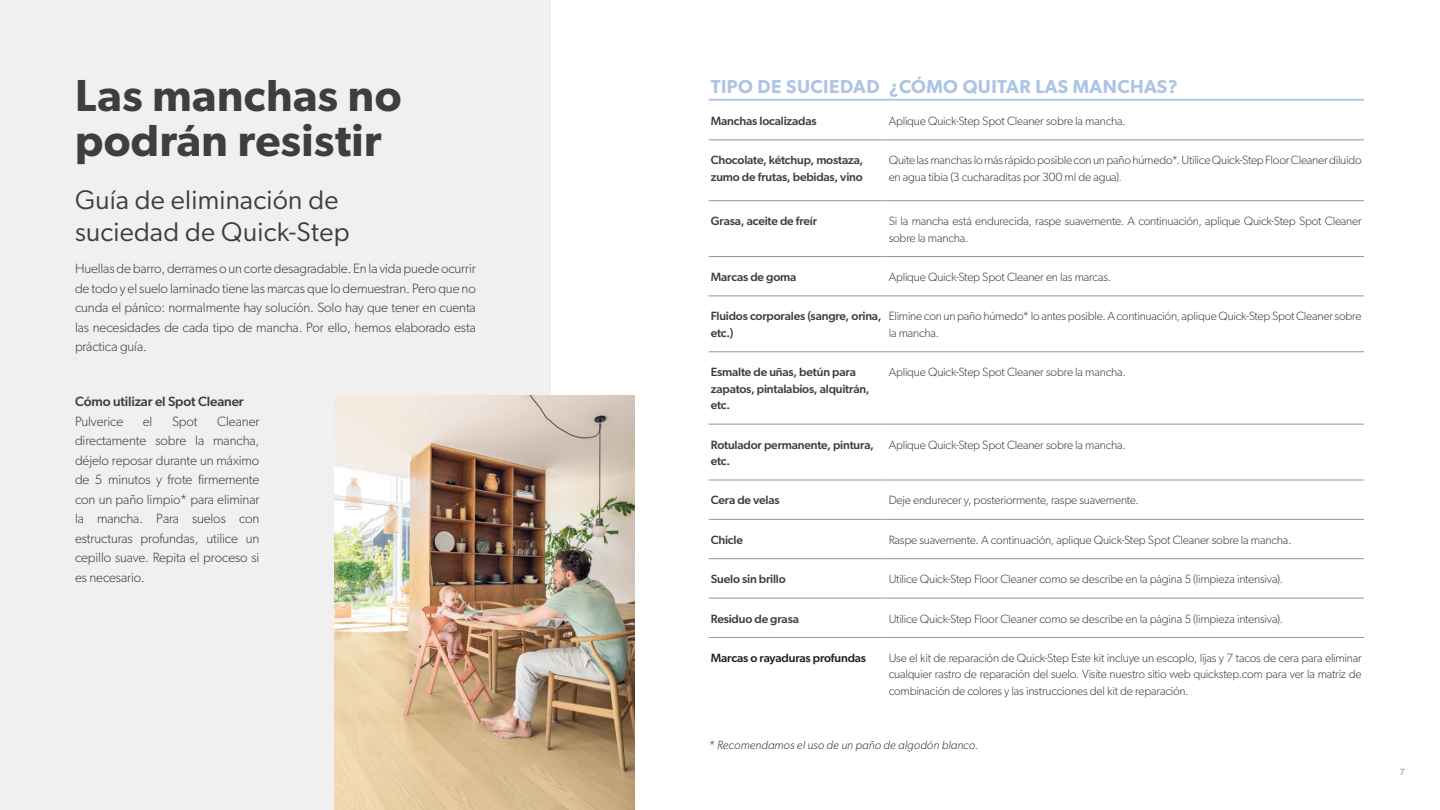
<style>
.page{position:relative;width:1440px;height:810px;background:#fff}
.page>*{position:absolute;margin:0;border:0;box-sizing:border-box;transform-origin:0 0}
.t1{font:600 45px/45px "Gibson";letter-spacing:.01em;color:#3e3e3f}
.t2{font:27px/31.5px "Gibson";letter-spacing:.01em;color:#3e3e3f}
.t3{font:600 18.75px "Gibson";letter-spacing:.025em;color:#adc4e5}
.t4{font:300 13.5px/19.5px "Gibson";letter-spacing:-.01em;color:#3e3e3f;text-align:justify}
.t5{font:500 13.5px "Gibson";letter-spacing:-.01em;color:#3e3e3f}
.t6{font:300 12px/16.5px "Gibson";letter-spacing:-.015em;color:#3e3e3f}
.t7{font:500 12px/16.5px "Gibson";letter-spacing:-.015em;color:#3e3e3f}
.t8{font:italic 300 12px "Gibson";color:#3e3e3f}
.t9{font:500 12px "Gibson";letter-spacing:-.015em;color:#231f20}
.t10{font:9px "Gibson";color:#939598}
</style>
<div class="page">
<div style="left:0;top:0;width:551px;height:810px;background:#eff0ef"></div>
<img style="left:334px;top:395px;width:301px;height:415px">
<hr style="left:709px;top:140px;width:177px;height:1px;background:#939598">
<hr style="left:886px;top:140px;width:478px;height:1px;background:#939598">
<hr style="left:709px;top:201px;width:177px;height:1px;background:#939598">
<hr style="left:886px;top:201px;width:478px;height:1px;background:#939598">
<hr style="left:709px;top:256px;width:177px;height:1px;background:#939598">
<hr style="left:886px;top:256px;width:478px;height:1px;background:#939598">
<hr style="left:709px;top:296px;width:177px;height:1px;background:#939598">
<hr style="left:886px;top:296px;width:478px;height:1px;background:#939598">
<hr style="left:709px;top:352px;width:177px;height:1px;background:#939598">
<hr style="left:886px;top:352px;width:478px;height:1px;background:#939598">
<hr style="left:709px;top:424px;width:177px;height:1px;background:#939598">
<hr style="left:886px;top:424px;width:478px;height:1px;background:#939598">
<hr style="left:709px;top:480px;width:177px;height:1px;background:#939598">
<hr style="left:886px;top:480px;width:478px;height:1px;background:#939598">
<hr style="left:709px;top:598px;width:177px;height:1px;background:#939598">
<hr style="left:886px;top:598px;width:478px;height:1px;background:#939598">
<hr style="left:709px;top:637px;width:177px;height:1px;background:#939598">
<hr style="left:886px;top:637px;width:478px;height:1px;background:#939598">
<hr style="left:709px;top:519px;width:177px;height:1px;background:#939598">
<hr style="left:886px;top:519px;width:478px;height:1px;background:#939598">
<hr style="left:709px;top:559px;width:177px;height:1px;background:#939598">
<hr style="left:886px;top:559px;width:478px;height:1px;background:#939598">
<hr style="left:709px;top:99px;width:177px;height:2px;background:#adc4e5">
<hr style="left:886px;top:99px;width:478px;height:2px;background:#adc4e5">
<h1 class="t1" style="left:75px;top:72px;width:328px">Las manchas no podrán resistir</h1>
<h2 class="t2" style="left:75px;top:184px;width:276px">Guía de eliminación de suciedad de Quick-Step</h2>
<p class="t4" style="left:75px;top:258px;width:402px">Huellas de barro, derrames o un corte desagradable. En la vida puede ocurrir de todo y el suelo laminado tiene las marcas que lo demuestran. Pero que no cunda el pánico: normalmente hay solución. Solo hay que tener en cuenta las necesidades de cada tipo de mancha. Por ello, hemos elaborado esta práctica guía.</p>
<p class="t5" style="left:75px;top:393px;width:170px">Cómo utilizar el Spot Cleaner</p>
<p class="t4" style="left:75px;top:411px;width:50px">Pulverice</p>
<p class="t4" style="left:143px;top:411px;width:11px">el</p>
<p class="t4" style="left:172px;top:411px;width:27px">Spot</p>
<p class="t4" style="left:75px;top:411px;width:186px;text-indent:142px">Cleaner directamente sobre la mancha, déjelo reposar durante un máximo de 5 minutos y frote firmemente con un paño limpio* para eliminar la mancha. Para suelos con estructuras profundas, utilice un cepillo suave. Repita el proceso si es necesario.</p>
<h3 class="t3" style="left:711px;top:75px;width:468px">TIPO DE SUCIEDAD ¿CÓMO QUITAR LAS MANCHAS?</h3>
<p class="t7" style="left:711px;top:112px;width:107px">Manchas localizadas</p>
<p class="t6" style="left:889px;top:112px;width:239px">Aplique Quick-Step Spot Cleaner sobre la mancha.</p>
<p class="t7" style="left:711px;top:152px;width:154px">Chocolate, kétchup, mostaza, zumo de frutas, bebidas, vino</p>
<p class="t6" style="left:889px;top:152px;width:475px">Quite las manchas lo más rápido posible con un paño húmedo*. Utilice Quick-Step Floor Cleaner diluido en agua tibia (3 cucharaditas por 300 ml de agua).</p>
<p class="t7" style="left:711px;top:213px;width:108px">Grasa, aceite de freír</p>
<p class="t6" style="left:889px;top:213px;width:475px">Si la mancha está endurecida, raspe suavemente. A continuación, aplique Quick-Step Spot Cleaner sobre la mancha.</p>
<p class="t7" style="left:711px;top:268px;width:87px">Marcas de goma</p>
<p class="t6" style="left:889px;top:269px;width:224px">Aplique Quick-Step Spot Cleaner en las marcas.</p>
<p class="t7" style="left:711px;top:308px;width:172px">Fluidos corporales (sangre, orina, etc.)</p>
<p class="t6" style="left:889px;top:308px;width:475px">Elimine con un paño húmedo* lo antes posible. A continuación, aplique Quick-Step Spot Cleaner sobre la mancha.</p>
<p class="t7" style="left:711px;top:364px;width:160px">Esmalte de uñas, betún para zapatos, pintalabios, alquitrán, etc.</p>
<p class="t6" style="left:889px;top:364px;width:239px">Aplique Quick-Step Spot Cleaner sobre la mancha.</p>
<p class="t7" style="left:711px;top:436px;width:165px">Rotulador permanente, pintura, etc.</p>
<p class="t6" style="left:889px;top:436px;width:239px">Aplique Quick-Step Spot Cleaner sobre la mancha.</p>
<p class="t7" style="left:711px;top:492px;width:70px">Cera de velas</p>
<p class="t6" style="left:889px;top:492px;width:252px">Deje endurecer y, posteriormente, raspe suavemente.</p>
<p class="t7" style="left:711px;top:531px;width:34px">Chicle</p>
<p class="t6" style="left:889px;top:531px;width:404px">Raspe suavemente. A continuación, aplique Quick-Step Spot Cleaner sobre la mancha.</p>
<p class="t7" style="left:711px;top:571px;width:76px">Suelo sin brillo</p>
<p class="t6" style="left:889px;top:571px;width:396px">Utilice Quick-Step Floor Cleaner como se describe en la página 5 (limpieza intensiva).</p>
<p class="t7" style="left:711px;top:610px;width:90px">Residuo de grasa</p>
<p class="t6" style="left:889px;top:610px;width:396px">Utilice Quick-Step Floor Cleaner como se describe en la página 5 (limpieza intensiva).</p>
<p class="t9" style="left:711px;top:651px;width:157px">Marcas o rayaduras profundas</p>
<p class="t6" style="left:889px;top:649px;width:475px;text-align:justify">Use el kit de reparación de Quick-Step Este kit incluye un escoplo, lijas y 7 tacos de cera para eliminar cualquier rastro de reparación del suelo. Visite nuestro sitio web quickstep.com para ver la matriz de combinación de colores y las instrucciones del kit de reparación.</p>
<p class="t8" style="left:709px;top:738px;width:271px">* Recomendamos el uso de un paño de algodón blanco.</p>
<p class="t10" style="left:1399px;top:766px;width:7px">7</p>
</div>
